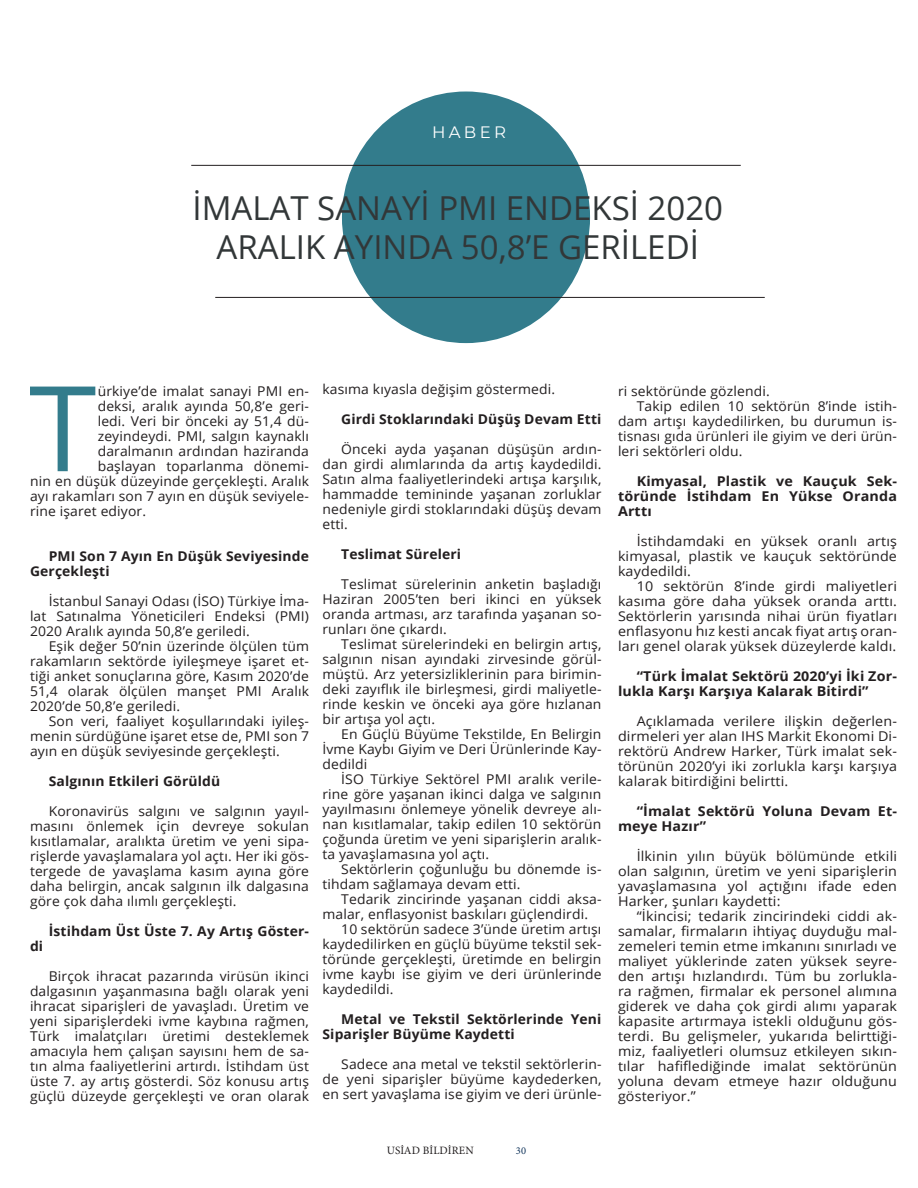
<style>
.page{position:relative;width:918px;height:1188px;background:#fff}
.page>*{position:absolute;margin:0;border:0;box-sizing:border-box;transform-origin:0 0}
.Body_Text{font:118.5px "Open Sans";color:#337c8c}
.Pull_Quote_-_Bold{font:33px/39.6px "Open Sans SC850";color:#323738;text-align:center}
.Section_Header_-_Cen{font:16.5px "Montserrat";letter-spacing:.2em;color:#fff}
.Body_Text-2{font:13.5px/15px "Open Sans";letter-spacing:.01em;color:#231f20;text-align:justify}
.Body_Text-3{font:13.5px/15px "Open Sans";letter-spacing:.01em;color:#231f20;text-align:justify;scale:1.06 1}
.Body_Text-4{font:700 13.5px/15px "Open Sans";letter-spacing:.01em;color:#231f20}
.Body_Text-5{font:700 13.5px/15px "Open Sans";letter-spacing:.01em;color:#231f20;scale:1.06 1}
.t1{font:11.25px "Minion Pro";letter-spacing:.01em;color:#231f20}
.t2{font:10.5px "Minion Pro";color:#13365c}
</style>
<div class="page">
<div style="left:342px;top:92px;width:248px;height:251px;background:#337c8c;border-radius:50%"></div>
<hr style="left:215px;top:297px;width:550px;height:1px;background:#231f20">
<hr style="left:191px;top:165px;width:550px;height:1px;background:#231f20">
<p class="Section_Header_-_Cen" style="left:432px;top:121px;width:75px">HABER</p>
<p class="Pull_Quote_-_Bold" style="left:193px;top:187px;width:532px">İMALAT SANAYİ PMI ENDEKSİ 2020<br>ARALIK AYINDA 50,8’E GERİLEDİ</p>
<p class="Body_Text" style="left:29px;top:347px;width:69px">T</p>
<p class="Body_Text-2" style="left:98px;top:383px;width:213px">ürkiye’de imalat sanayi PMI en-</p>
<p class="Body_Text-2" style="left:98px;top:398px;width:213px">deksi, aralık ayında 50,8’e geri-</p>
<p class="Body_Text-2" style="left:98px;top:413px;width:213px">ledi. Veri bir önceki ay 51,4 dü-</p>
<p class="Body_Text-2" style="left:98px;top:428px;width:213px">zeyindeydi. PMI, salgın kaynaklı</p>
<p class="Body_Text-2" style="left:98px;top:443px;width:213px">daralmanın ardından haziranda</p>
<p class="Body_Text-2" style="left:98px;top:458px;width:213px">başlayan toparlanma dönemi-</p>
<p class="Body_Text-2" style="left:30px;top:473px;width:281px">nin en düşük düzeyinde gerçekleşti. Aralık</p>
<p class="Body_Text-2" style="left:30px;top:488px;width:281px">ayı rakamları son 7 ayın en düşük seviyele-</p>
<p class="Body_Text-2" style="left:30px;top:503px;width:118px">rine işaret ediyor.</p>
<p class="Body_Text-4" style="left:30px;top:548px;width:280px;text-indent:19px">PMI Son 7 Ayın En Düşük Seviyesinde<br>Gerçekleşti</p>
<p class="Body_Text-2" style="left:30px;top:593px;width:281px;text-indent:19px">İstanbul Sanayi Odası (İSO) Türkiye İma&shy;lat Satınalma Yöneticileri Endeksi (PMI)<br>2020 Aralık ayında 50,8’e geriledi.</p>
<p class="Body_Text-2" style="left:30px;top:638px;width:281px;text-indent:19px">Eşik değer 50’nin üzerinde ölçülen tüm rakamların sektörde iyileşmeye işaret et&shy;tiği anket sonuçlarına göre, Kasım 2020’de 51,4 olarak ölçülen manşet PMI Aralık 2020’de 50,8’e geriledi.</p>
<p class="Body_Text-2" style="left:30px;top:713px;width:281px;text-indent:19px">Son veri, faaliyet koşullarındaki iyileş&shy;menin sürdüğüne işaret etse de, PMI son 7 ayın en düşük seviyesinde gerçekleşti.</p>
<p class="Body_Text-4" style="left:49px;top:773px;width:173px">Salgının Etkileri Görüldü</p>
<p class="Body_Text-2" style="left:30px;top:803px;width:281px;text-indent:19px">Koronavirüs salgını ve salgının yayıl&shy;masını önlemek için devreye sokulan kısıtlamalar, aralıkta üretim ve yeni sipa&shy;rişlerde yavaşlamalara yol açtı. Her iki gös&shy;tergede de yavaşlama kasım ayına göre daha belirgin, ancak salgının ilk dalgasına göre çok daha ılımlı gerçekleşti.</p>
<p class="Body_Text-4" style="left:49px;top:923px;width:262px">İstihdam Üst Üste 7. Ay Artış Göster-</p>
<p class="Body_Text-4" style="left:30px;top:938px;width:15px">di</p>
<p class="Body_Text-2" style="left:30px;top:968px;width:281px;text-indent:19px">Birçok ihracat pazarında virüsün ikinci dalgasının yaşanmasına bağlı olarak yeni ihracat siparişleri de yavaşladı. Üretim ve yeni siparişlerdeki ivme kaybına rağmen, Türk imalatçıları üretimi desteklemek amacıyla hem çalışan sayısını hem de sa&shy;tın alma faaliyetlerini artırdı. İstihdam üst üste 7. ay artış gösterdi. Söz konusu artış güçlü düzeyde gerçekleşti ve oran olarak</p>
<p class="Body_Text-2" style="left:322px;top:382px;width:234px">kasıma kıyasla değişim göstermedi.</p>
<p class="Body_Text-4" style="left:341px;top:412px;width:262px">Girdi Stoklarındaki Düşüş Devam Etti</p>
<p class="Body_Text-2" style="left:322px;top:442px;width:281px;text-indent:19px">Önceki ayda yaşanan düşüşün ardın&shy;dan girdi alımlarında da artış kaydedildi.<br>Satın alma faaliyetlerindeki artışa karşılık, hammadde temininde yaşanan zorluklar nedeniyle girdi stoklarındaki düşüş devam etti.</p>
<p class="Body_Text-4" style="left:341px;top:547px;width:121px">Teslimat Süreleri</p>
<p class="Body_Text-2" style="left:322px;top:577px;width:281px;text-indent:19px">Teslimat sürelerinin anketin başladığı Haziran 2005’ten beri ikinci en yüksek oranda artması, arz tarafında yaşanan so&shy;runları öne çıkardı.</p>
<p class="Body_Text-2" style="left:322px;top:637px;width:281px;text-indent:19px">Teslimat sürelerindeki en belirgin artış, salgının nisan ayındaki zirvesinde görül&shy;müştü. Arz yetersizliklerinin para birimin&shy;deki zayıflık ile birleşmesi, girdi maliyetle&shy;rinde keskin ve önceki aya göre hızlanan bir artışa yol açtı.</p>
<p class="Body_Text-2" style="left:322px;top:727px;width:281px;text-indent:19px">En Güçlü Büyüme Tekstilde, En Belirgin İvme Kaybı Giyim ve Deri Ürünlerinde Kay&shy;dedildi</p>
<p class="Body_Text-2" style="left:322px;top:772px;width:281px;text-indent:19px">İSO Türkiye Sektörel PMI aralık verile&shy;rine göre yaşanan ikinci dalga ve salgının yayılmasını önlemeye yönelik devreye alı&shy;nan kısıtlamalar, takip edilen 10 sektörün çoğunda üretim ve yeni siparişlerin aralık&shy;ta yavaşlamasına yol açtı.</p>
<p class="Body_Text-2" style="left:322px;top:862px;width:281px;text-indent:19px">Sektörlerin çoğunluğu bu dönemde is&shy;tihdam sağlamaya devam etti.</p>
<p class="Body_Text-2" style="left:322px;top:892px;width:281px;text-indent:19px">Tedarik zincirinde yaşanan ciddi aksa&shy;malar, enflasyonist baskıları güçlendirdi.</p>
<p class="Body_Text-2" style="left:322px;top:922px;width:281px;text-indent:19px">10 sektörün sadece 3’ünde üretim artışı kaydedilirken en güçlü büyüme tekstil sek&shy;töründe gerçekleşti, üretimde en belirgin ivme kaybı ise giyim ve deri ürünlerinde kaydedildi.</p>
<p class="Body_Text-4" style="left:322px;top:1012px;width:280px;text-indent:19px">Metal ve Tekstil Sektörlerinde Yeni<br>Siparişler Büyüme Kaydetti</p>
<p class="Body_Text-2" style="left:322px;top:1057px;width:281px;text-indent:19px">Sadece ana metal ve tekstil sektörlerin&shy;de yeni siparişler büyüme kaydederken, en sert yavaşlama ise giyim ve deri ürünle-</p>
<p class="t1" style="left:387px;top:1143px;width:89px">USİAD BİLDİREN</p>
<p class="t2" style="left:516px;top:1144px;width:12px">30</p>
<p class="Body_Text-2" style="left:618px;top:383px;width:153px">ri sektöründe gözlendi.</p>
<p class="Body_Text-2" style="left:618px;top:398px;width:281px;text-indent:19px">Takip edilen 10 sektörün 8’inde istih&shy;dam artışı kaydedilirken, bu durumun is&shy;tisnası gıda ürünleri ile giyim ve deri ürün&shy;leri sektörleri oldu.</p>
<p class="Body_Text-5" style="left:618px;top:473px;width:265px;text-align:justify;text-indent:19px">Kimyasal, Plastik ve Kauçuk Sek&shy;töründe İstihdam En Yükse Oranda Arttı</p>
<p class="Body_Text-3" style="left:618px;top:533px;width:265px;text-indent:19px">İstihdamdaki en yüksek oranlı artış kimyasal, plastik ve kauçuk sektöründe kaydedildi.</p>
<p class="Body_Text-3" style="left:618px;top:578px;width:265px;text-indent:19px">10 sektörün 8’inde girdi maliyetleri kasıma göre daha yüksek oranda arttı.<br>Sektörlerin yarısında nihai ürün fiyatları enflasyonu hız kesti ancak fiyat artış oran&shy;ları genel olarak yüksek düzeylerde kaldı.</p>
<p class="Body_Text-5" style="left:618px;top:668px;width:265px;text-indent:19px">“Türk İmalat Sektörü 2020’yi İki Zor&shy;lukla Karşı Karşıya Kalarak Bitirdi”</p>
<p class="Body_Text-3" style="left:618px;top:713px;width:265px;text-indent:19px">Açıklamada verilere ilişkin değerlen&shy;dirmeleri yer alan IHS Markit Ekonomi Di&shy;rektörü Andrew Harker, Türk imalat sek&shy;törünün 2020’yi iki zorlukla karşı karşıya kalarak bitirdiğini belirtti.</p>
<p class="Body_Text-5" style="left:618px;top:803px;width:265px;text-indent:19px">“İmalat Sektörü Yoluna Devam Et&shy;meye Hazır”</p>
<p class="Body_Text-3" style="left:618px;top:848px;width:265px;text-indent:19px">İlkinin yılın büyük bölümünde etkili olan salgının, üretim ve yeni siparişlerin yavaşlamasına yol açtığını ifade eden Harker, şunları kaydetti:</p>
<p class="Body_Text-3" style="left:618px;top:908px;width:265px;text-indent:19px">“İkincisi; tedarik zincirindeki ciddi ak&shy;samalar, firmaların ihtiyaç duyduğu mal&shy;zemeleri temin etme imkanını sınırladı ve maliyet yüklerinde zaten yüksek seyre&shy;den artışı hızlandırdı. Tüm bu zorlukla&shy;ra rağmen, firmalar ek personel alımına giderek ve daha çok girdi alımı yaparak kapasite artırmaya istekli olduğunu gös&shy;terdi. Bu gelişmeler, yukarıda belirttiği&shy;miz, faaliyetleri olumsuz etkileyen sıkın&shy;tılar hafiflediğinde imalat sektörünün yoluna devam etmeye hazır olduğunu gösteriyor.”</p>
</div>
